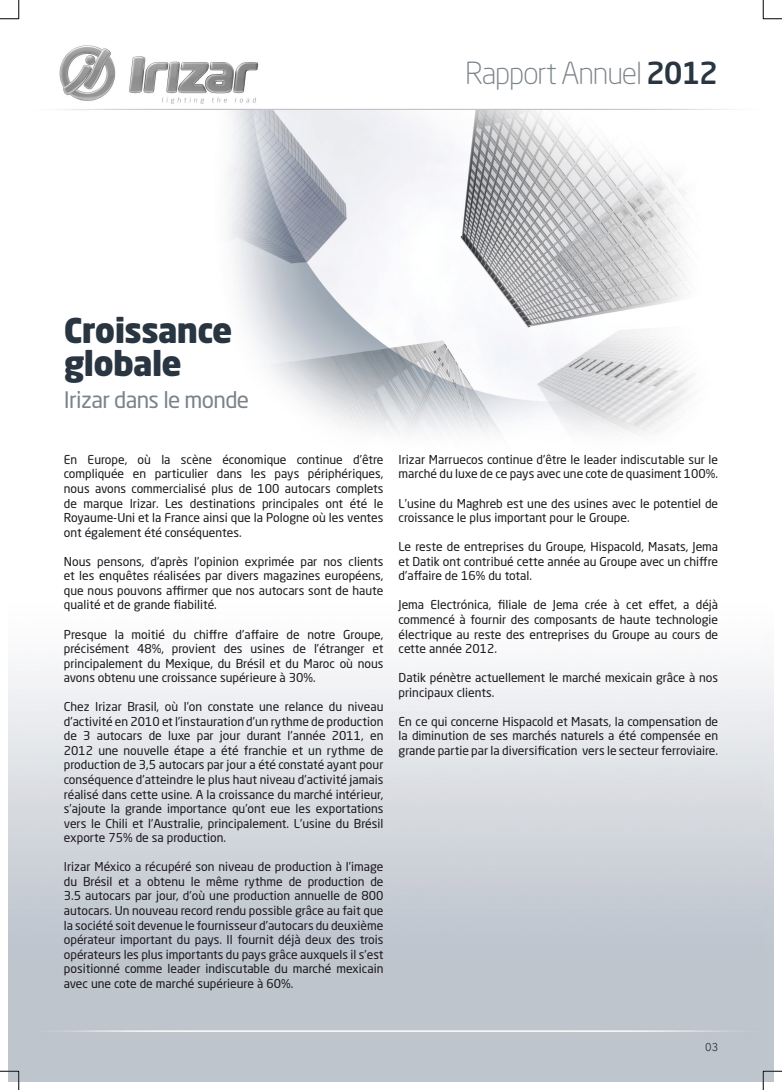
<style>
.page{position:relative;width:782px;height:1090px;background:#fff}
.page>*{position:absolute;margin:0;border:0;box-sizing:border-box;transform-origin:0 0}
.t1{font:900 33.75px "Neo Sans Std";letter-spacing:-.02em;color:#293541}
.t2{font:300 30px "Neo Sans Std";letter-spacing:-.04em;color:#7a838a}
.t3{font:22.5px "Neo Sans Std";letter-spacing:-.03em;color:#7a838a}
.t4{font:12.12px/14.5px "Neo Sans Std";color:#1a171c;text-align:justify}
.t5{font:11.25px "Avenir Next LT Pro";color:#293541}
.s1{font-weight:500;color:#293541}
</style>
<div class="page">
<img style="left:8px;top:45px;width:755px;height:1037px">
<img style="left:90px;top:111px;width:673px;height:354px">
<svg style="left:0;top:0;width:20px;height:20px"></svg>
<svg style="left:0;top:1071px;width:20px;height:19px"></svg>
<svg style="left:762px;top:0;width:20px;height:20px"></svg>
<svg style="left:762px;top:1071px;width:20px;height:19px"></svg>
<p class="t2" style="left:465px;top:55px;width:254px">Rapport Annuel <span class="s1">2012</span></p>
<p class="t1" style="left:64px;top:309px;width:170px">Croissance</p>
<p class="t1" style="left:64px;top:341px;width:120px">globale</p>
<p class="t3" style="left:64px;top:386px;width:187px">Irizar dans le monde</p>
<p class="t4" style="left:64px;top:452px;width:321px">En Europe, où la scène économique continue d’être compliquée en particulier dans les pays périphériques, nous avons commercialisé plus de 100 autocars complets de marque Irizar. Les destinations principales ont été le Royaume-Uni et la France ainsi que la Pologne où les ventes ont également été conséquentes.</p>
<p class="t4" style="left:64px;top:554px;width:321px">Nous pensons, d’après l’opinion exprimée par nos clients et les enquêtes réalisées par divers magazines européens, que nous pouvons affirmer que nos autocars sont de haute qualité et de grande fiabilité.</p>
<p class="t4" style="left:64px;top:627px;width:321px">Presque la moitié du chiffre d’affaire de notre Groupe, précisément 48%, provient des usines de l’étranger et principalement du Mexique, du Brésil et du Maroc où nous avons obtenu une croissance supérieure à 30%.</p>
<p class="t4" style="left:64px;top:699px;width:321px">Chez Irizar Brasil, où l’on constate une relance du niveau d’activité en 2010 et l’instauration d’un rythme de production de 3 autocars de luxe par jour durant l’année 2011, en 2012 une nouvelle étape a été franchie et un rythme de production de 3,5 autocars par jour a été constaté ayant pour conséquence d’atteindre le plus haut niveau d’activité jamais réalisé dans cette usine. A la croissance du marché intérieur, s’ajoute la grande importance qu’ont eue les exportations vers le Chili et l’Australie, principalement. L’usine du Brésil exporte 75% de sa production.</p>
<p class="t4" style="left:64px;top:859px;width:321px">Irizar México a récupéré son niveau de production à l’image du Brésil et a obtenu le même rythme de production de 3.5 autocars par jour, d’où une production annuelle de 800 autocars. Un nouveau record rendu possible grâce au fait que la société soit devenue le fournisseur d’autocars du deuxième opérateur important du pays. Il fournit déjà deux des trois opérateurs les plus importants du pays grâce auxquels il s’est positionné comme leader indiscutable du marché mexicain avec une cote de marché supérieure à 60%.</p>
<p class="t4" style="left:398px;top:452px;width:321px">Irizar Marruecos continue d’être le leader indiscutable sur le marché du luxe de ce pays avec une cote de quasiment 100%.</p>
<p class="t4" style="left:398px;top:496px;width:321px">L’usine du Maghreb est une des usines avec le potentiel de croissance le plus important pour le Groupe.</p>
<p class="t4" style="left:398px;top:539px;width:321px">Le reste de entreprises du Groupe, Hispacold, Masats, Jema et Datik ont contribué cette année au Groupe avec un chiffre d’affaire de 16% du total.</p>
<p class="t4" style="left:398px;top:597px;width:321px">Jema Electrónica, filiale de Jema crée à cet effet, a déjà commencé à fournir des composants de haute technologie électrique au reste des entreprises du Groupe au cours de cette année 2012.</p>
<p class="t4" style="left:398px;top:670px;width:321px">Datik pénètre actuellement le marché mexicain grâce à nos principaux clients.</p>
<p class="t4" style="left:398px;top:714px;width:321px">En ce qui concerne Hispacold et Masats, la compensation de la diminution de ses marchés naturels a été compensée en grande partie par la diversification vers le secteur ferroviaire.</p>
<p class="t5" style="left:705px;top:1040px;width:15px">03</p>
</div>
